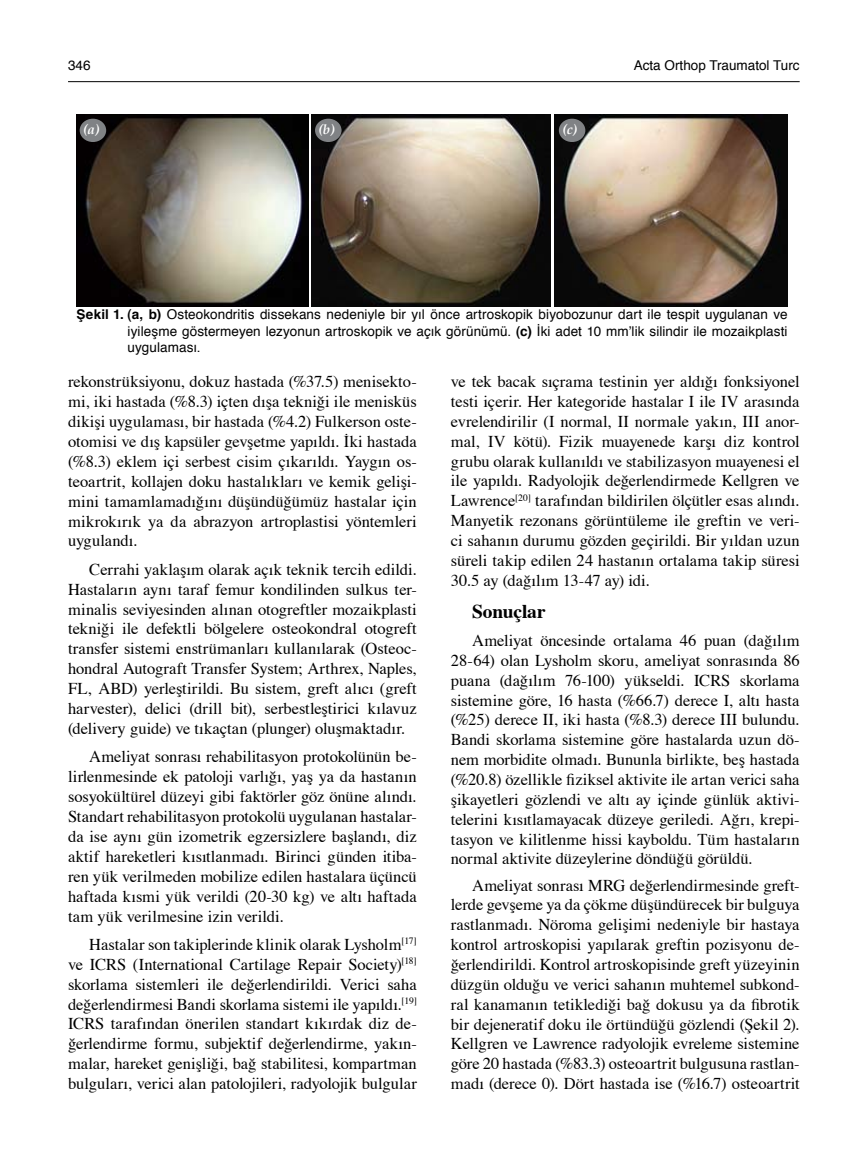
<style>
.page{position:relative;width:855px;height:1153px;background:#fff}
.page>*{position:absolute;margin:0;border:0;box-sizing:border-box;transform-origin:0 0}
.t1{font:700 19.5px "Times";letter-spacing:-.01em;color:#000}
.t2{font:16.5px/20px "Times";color:#000;text-align:justify}
.t3{font:13.5px/16.2px "Helvetica";letter-spacing:.005em;color:#000;text-align:justify}
.t4{font:italic 700 13.5px "Palatino";color:#fff}
.s1{font-weight:700}
</style>
<div class="page">
<hr style="left:68px;top:81px;width:731px;height:1px;background:#000">
<img style="left:77px;top:115px;width:231px;height:191px">
<img style="left:312px;top:115px;width:239px;height:191px">
<img style="left:555px;top:115px;width:232px;height:191px">
<div style="left:80px;top:119px;width:26px;height:23px;background:#808285;border-radius:50%"></div>
<div style="left:315px;top:119px;width:26px;height:23px;background:#808285;border-radius:50%"></div>
<div style="left:559px;top:119px;width:26px;height:23px;background:#808285;border-radius:50%"></div>
<p class="t3" style="left:68px;top:57px;width:24px">346</p>
<p class="t3" style="left:634px;top:57px;width:167px">Acta Orthop Traumatol Turc</p>
<p class="t4" style="left:83px;top:118px;width:18px">(a)</p>
<p class="t4" style="left:318px;top:118px;width:17px">(b)</p>
<p class="t4" style="left:562px;top:118px;width:16px">(c)</p>
<p class="t3" style="left:128px;top:306px;width:661px;text-indent:-51px"><span class="s1">Şekil 1. (a, b)</span> Osteokondritis dissekans nedeniyle bir yıl önce artroskopik biyobozunur dart ile tespit uygulanan ve iyileşme göstermeyen lezyonun artroskopik ve açık görünümü. <span class="s1">(c)</span> İki adet 10 mm’lik silindir ile mozaikplasti uygulaması.</p>
<p class="t2" style="left:68px;top:370px;width:350px">rekonstrüksiyonu, dokuz hastada (%37.5) menisekto&shy;mi, iki hastada (%8.3) içten dışa tekniği ile menisküs dikişi uygulaması, bir hastada (%4.2) Fulkerson oste&shy;otomisi ve dış kapsüler gevşetme yapıldı. İki hastada (%8.3) eklem içi serbest cisim çıkarıldı. Yaygın os&shy;teoartrit, kollajen doku hastalıkları ve kemik gelişi&shy;mini tamamlamadığını düşündüğümüz hastalar için mikrokırık ya da abrazyon artroplastisi yöntemleri uygulandı.</p>
<p class="t2" style="left:68px;top:558px;width:350px;text-indent:21px">Cerrahi yaklaşım olarak açık teknik tercih edildi.<br>Hastaların aynı taraf femur kondilinden sulkus ter&shy;minalis seviyesinden alınan otogreftler mozaikplasti tekniği ile defektli bölgelere osteokondral otogreft transfer sistemi enstrümanları kullanılarak (Osteoc&shy;hondral Autograft Transfer System; Arthrex, Naples, FL, ABD) yerleştirildi. Bu sistem, greft alıcı (greft harvester), delici (drill bit), serbestleştirici kılavuz (delivery guide) ve tıkaçtan (plunger) oluşmaktadır.</p>
<p class="t2" style="left:68px;top:745px;width:350px;text-indent:21px">Ameliyat sonrası rehabilitasyon protokolünün be&shy;lirlenmesinde ek patoloji varlığı, yaş ya da hastanın sosyokültürel düzeyi gibi faktörler göz önüne alındı.<br>Standart rehabilitasyon protokolü uygulanan hastalar&shy;da ise aynı gün izometrik egzersizlere başlandı, diz aktif hareketleri kısıtlanmadı. Birinci günden itiba&shy;ren yük verilmeden mobilize edilen hastalara üçüncü haftada kısmi yük verildi (20-30 kg) ve altı haftada tam yük verilmesine izin verildi.</p>
<p class="t2" style="left:68px;top:932px;width:350px;text-indent:21px">Hastalar son takiplerinde klinik olarak Lysholm<sup>[17] </sup>ve ICRS (International Cartilage Repair Society)<sup>[18] </sup>skorlama sistemleri ile değerlendirildi. Verici saha değerlendirmesi Bandi skorlama sistemi ile yapıldı.<sup>[19] </sup>ICRS tarafından önerilen standart kıkırdak diz de&shy;ğerlendirme formu, subjektif değerlendirme, yakın&shy;malar, hareket genişliği, bağ stabilitesi, kompartman bulguları, verici alan patolojileri, radyolojik bulgular</p>
<p class="t2" style="left:451px;top:370px;width:350px">ve tek bacak sıçrama testinin yer aldığı fonksiyonel testi içerir. Her kategoride hastalar I ile IV arasında evrelendirilir (I normal, II normale yakın, III anor&shy;mal, IV kötü). Fizik muayenede karşı diz kontrol grubu olarak kullanıldı ve stabilizasyon muayenesi el ile yapıldı. Radyolojik değerlendirmede Kellgren ve Lawrence<sup>[20]</sup> tarafından bildirilen ölçütler esas alındı.<br>Manyetik rezonans görüntüleme ile greftin ve veri&shy;ci sahanın durumu gözden geçirildi. Bir yıldan uzun süreli takip edilen 24 hastanın ortalama takip süresi 30.5 ay (dağılım 13-47 ay) idi.</p>
<p class="t1" style="left:472px;top:592px;width:75px">Sonuçlar</p>
<p class="t2" style="left:451px;top:629px;width:350px;text-indent:21px">Ameliyat öncesinde ortalama 46 puan (dağılım 28-64) olan Lysholm skoru, ameliyat sonrasında 86 puana (dağılım 76-100) yükseldi. ICRS skorlama sistemine göre, 16 hasta (%66.7) derece I, altı hasta (%25) derece II, iki hasta (%8.3) derece III bulundu.<br>Bandi skorlama sistemine göre hastalarda uzun dö&shy;nem morbidite olmadı. Bununla birlikte, beş hastada (%20.8) özellikle fiziksel aktivite ile artan verici saha şikayetleri gözlendi ve altı ay içinde günlük aktivi&shy;telerini kısıtlamayacak düzeye geriledi. Ağrı, krepi&shy;tasyon ve kilitlenme hissi kayboldu. Tüm hastaların normal aktivite düzeylerine döndüğü görüldü.</p>
<p class="t2" style="left:451px;top:873px;width:350px;text-indent:21px">Ameliyat sonrası MRG değerlendirmesinde greft&shy;lerde gevşeme ya da çökme düşündürecek bir bulguya rastlanmadı. Nöroma gelişimi nedeniyle bir hastaya kontrol artroskopisi yapılarak greftin pozisyonu de&shy;ğerlendirildi. Kontrol artroskopisinde greft yüzeyinin düzgün olduğu ve verici sahanın muhtemel subkond&shy;ral kanamanın tetiklediği bağ dokusu ya da fibrotik bir dejeneratif doku ile örtündüğü gözlendi (Şekil 2).<br>Kellgren ve Lawrence radyolojik evreleme sistemine göre 20 hastada (%83.3) osteoartrit bulgusuna rastlan&shy;madı (derece 0). Dört hastada ise (%16.7) osteoartrit</p>
</div>
